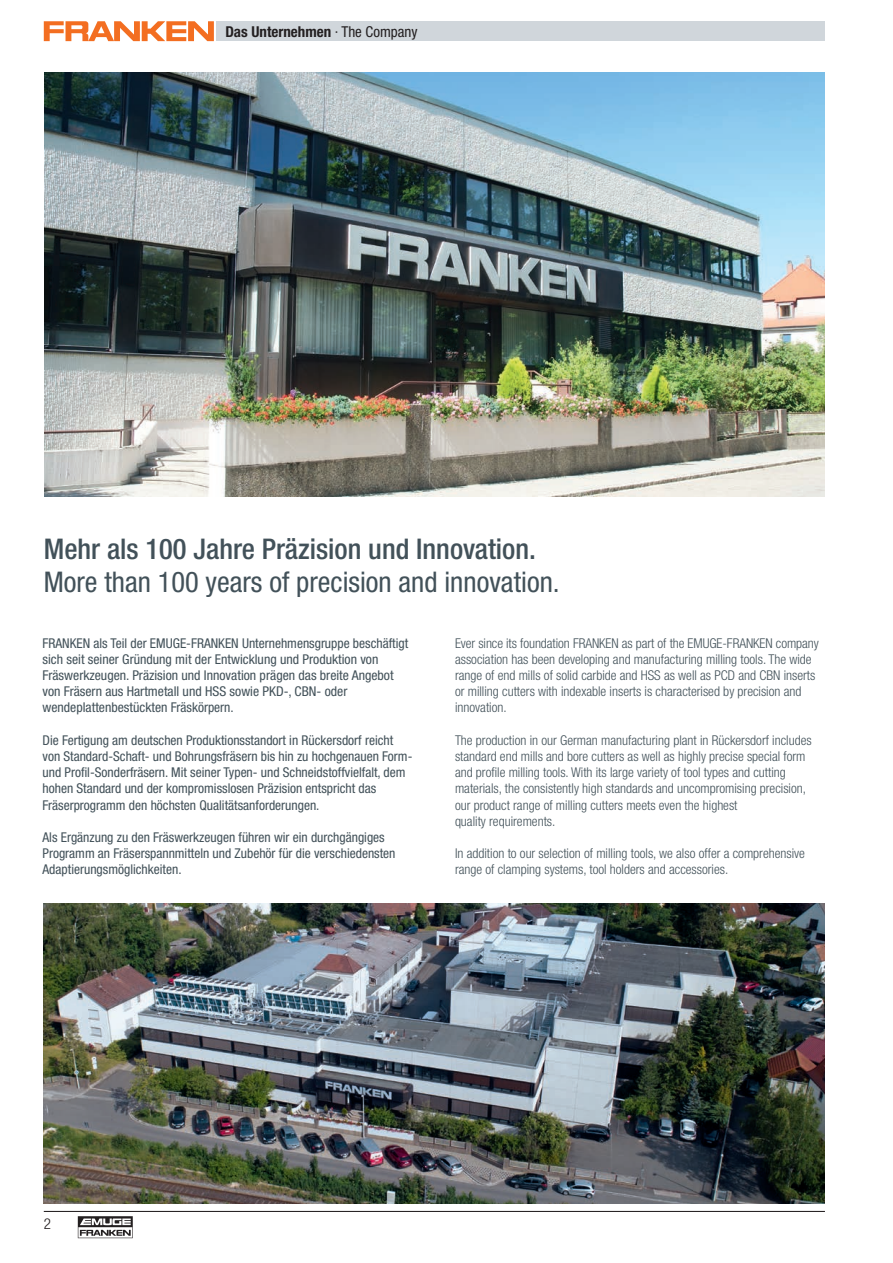
<style>
.page{position:relative;width:893px;height:1263px;background:#fff}
.page>*{position:absolute;margin:0;border:0;box-sizing:border-box;transform-origin:0 0}
.t1{font:condensed 28.5px "Helvetica Neue LT Pro";color:#425159}
.t2{font:500 condensed 28.5px "Helvetica Neue LT Pro";color:#425159}
.t3{font:700 condensed 15px "Helvetica Neue LT Pro";color:#231f20}
.t4{font:300 condensed 15px "Helvetica Neue LT Pro";color:#231f20}
.t5{font:300 condensed 13.5px/16.2px "Helvetica Neue LT Pro";color:#425159}
.t6{font:condensed 13.5px/16.2px "Helvetica Neue LT Pro";color:#425159}
.s1{font-weight:400}
</style>
<div class="page">
<div style="left:217px;top:21px;width:608px;height:20px;background:#d0d6db"></div>
<svg style="left:78px;top:1216px;width:55px;height:22px"></svg>
<hr style="left:44px;top:1211px;width:781px;height:1px;background:#231f20">
<svg style="left:44px;top:21px;width:170px;height:20px"></svg>
<img style="left:44px;top:904px;width:781px;height:299px">
<img style="left:44px;top:72px;width:781px;height:425px">
<p class="t3" style="left:225px;top:23px;width:194px">Das Unternehmen <span class="s1">· The Company</span></p>
<h1 class="t2" style="left:44px;top:532px;width:494px">Mehr als 100 Jahre Präzision und Innovation.</h1>
<h1 class="t1" style="left:44px;top:565px;width:517px">More than 100 years of precision and innovation.</h1>
<p class="t6" style="left:43px;top:634px;width:367px">FRANKEN als Teil der EMUGE-FRANKEN Unternehmensgruppe beschäftigt sich seit seiner Gründung mit der Entwicklung und Produktion von Fräswerkzeugen. Präzision und Innovation prägen das breite Angebot von Fräsern aus Hartmetall und HSS sowie PKD-, CBN- oder wendeplattenbestückten Fräskörpern.</p>
<p class="t6" style="left:43px;top:732px;width:371px">Die Fertigung am deutschen Produktionsstandort in Rückersdorf reicht von Standard-Schaft- und Bohrungsfräsern bis hin zu hochgenauen Form&shy;und Profil-Sonderfräsern. Mit seiner Typen- und Schneidstoffvielfalt, dem hohen Standard und der kompromisslosen Präzision entspricht das Fräserprogramm den höchsten Qualitätsanforderungen.</p>
<p class="t6" style="left:43px;top:829px;width:354px">Als Ergänzung zu den Fräswerkzeugen führen wir ein durchgängiges<br>Programm an Fräserspannmitteln und Zubehör für die verschiedensten<br>Adaptierungsmöglichkeiten.</p>
<p class="t5" style="left:455px;top:635px;width:365px">Ever since its foundation FRANKEN as part of the EMUGE-FRANKEN company association has been developing and manufacturing milling tools. The wide range of end mills of solid carbide and HSS as well as PCD and CBN inserts or milling cutters with indexable inserts is characterised by precision and innovation.</p>
<p class="t5" style="left:455px;top:732px;width:358px">The production in our German manufacturing plant in Rückersdorf includes standard end mills and bore cutters as well as highly precise special form and profile milling tools. With its large variety of tool types and cutting materials, the consistently high standards and uncompromising precision, our product range of milling cutters meets even the highest<br>quality requirements.</p>
<p class="t5" style="left:455px;top:845px;width:351px">In addition to our selection of milling tools, we also offer a comprehensive range of clamping systems, tool holders and accessories.</p>
<p class="t4" style="left:44px;top:1215px;width:9px">2</p>
</div>
